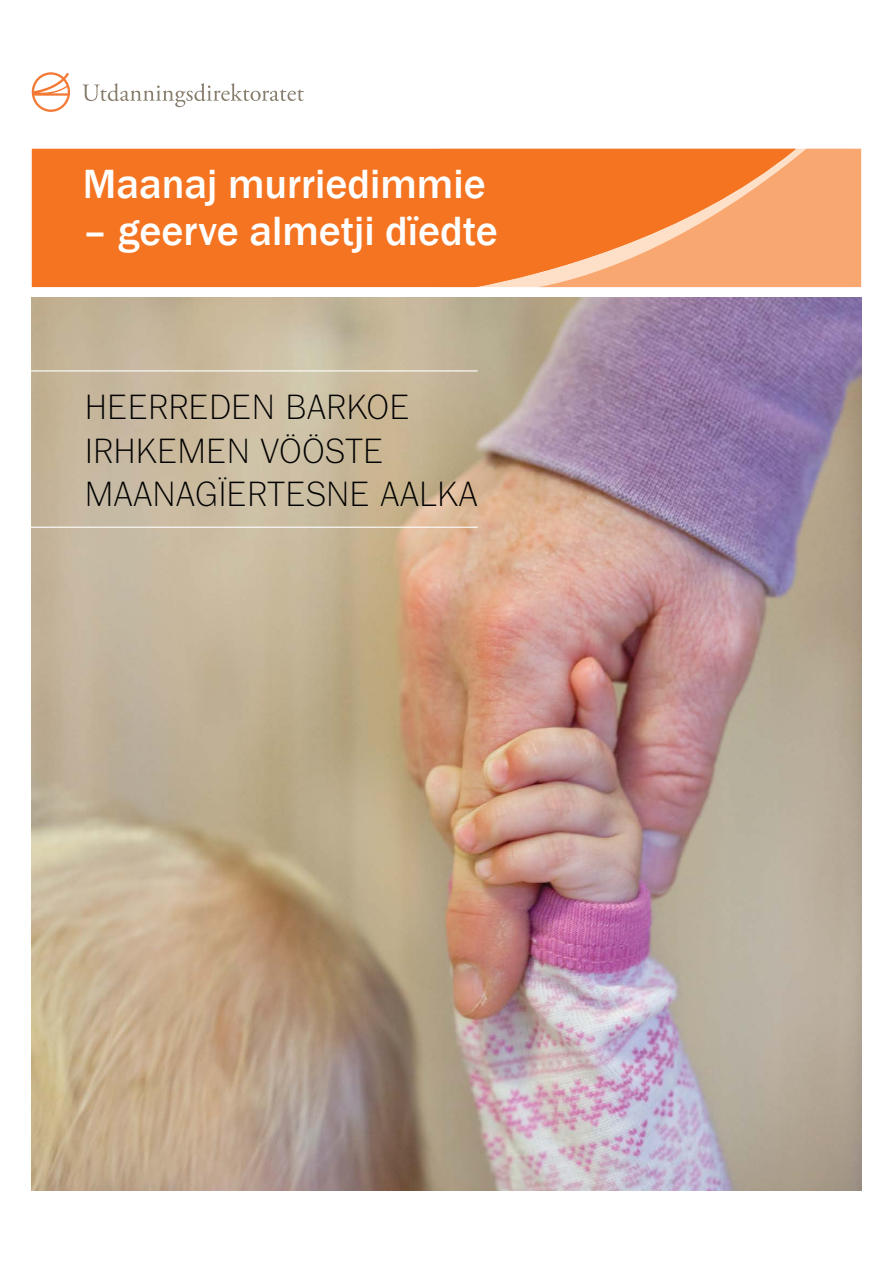
<style>
.page{position:relative;width:893px;height:1263px;background:#fff}
.page>*{position:absolute;margin:0;border:0;box-sizing:border-box;transform-origin:0 0}
.t1{font:500 48px "Franklin Gothic";color:#fff}
.t2{font:500 42px "Franklin Gothic";color:#fff}
.t3{font:300 35.85px/43px "Tee Franklin";letter-spacing:.02em;color:#000}
</style>
<div class="page">
<img style="left:32px;top:298px;width:829px;height:893px">
<div style="left:796px;top:149px;width:65px;height:138px;background:#f9a770"></div>
<svg style="left:32px;top:149px;width:764px;height:138px;background:#f47e30"></svg>
<hr style="left:0;top:370px;width:478px;height:1px;background:#fff">
<hr style="left:0;top:527px;width:478px;height:1px;background:#fff">
<svg style="left:32px;top:72px;width:38px;height:40px"></svg>
<svg style="left:82px;top:83px;width:222px;height:24px"></svg>
<p class="t2" style="left:83px;top:158px;width:405px">Maanaj murriedimmie</p>
<p class="t2" style="left:83px;top:205px;width:417px">– geerve almetji dïedte</p>
<h1 class="t1" style="left:85px;top:222px;width:370px">Utdanningsspeilet</h1>
<p class="t3" style="left:85px;top:386px;width:394px">HEERREDEN BARKOE<br>IRHKEMEN VÖÖSTE<br>MAANAGÏERTESNE AALKA</p>
</div>
